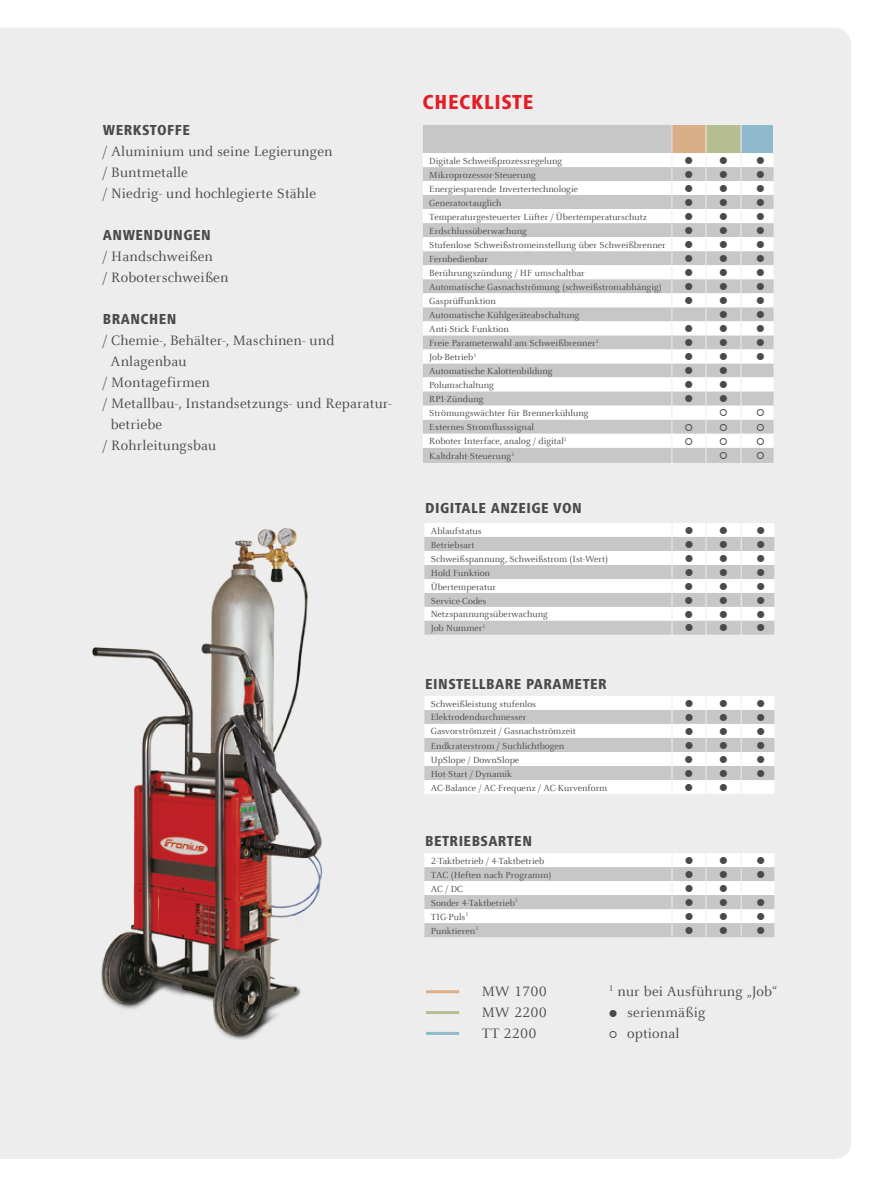
<style>
.page{position:relative;width:881px;height:1191px;background:#fff}
.page>*{position:absolute;margin:0;border:0;box-sizing:border-box;transform-origin:0 0}
.t1{font:800 condensed 21px "Frutiger Next LTW1 G";letter-spacing:.03em;color:#e21e26}
.t2{font:15px/21px "Celeste Offc Pro";letter-spacing:.01em;color:#4a4a49}
.t3{font:800 condensed 15px "Frutiger Next LTW1 G";letter-spacing:.03em;color:#4a4a49}
.t4{font:9.75px/14.1px "Celeste Offc Pro";color:#4a4a49}
</style>
<div class="page">
<div style="left:0;top:28px;width:850px;height:1131px;background:#ededee"></div>
<div style="left:423px;top:125px;width:350px;height:338px;background:#c7c7c7"></div>
<div style="left:671px;top:125px;width:34px;height:28px;background:#daae86"></div>
<div style="left:705px;top:125px;width:35px;height:28px;background:#b6be91"></div>
<div style="left:740px;top:125px;width:33px;height:28px;background:#8fb9cd"></div>
<svg style="left:423px;top:153px;width:350px;height:295px"></svg>
<svg style="left:740px;top:125px;width:1px;height:338px"></svg>
<svg style="left:705px;top:125px;width:1px;height:338px"></svg>
<svg style="left:671px;top:125px;width:1px;height:338px"></svg>
<hr style="left:426px;top:1032px;width:33px;height:3px;background:#8fb9cd">
<hr style="left:426px;top:990px;width:33px;height:3px;background:#daae86">
<hr style="left:426px;top:1011px;width:33px;height:3px;background:#b6be91">
<img style="left:60px;top:519px;width:263px;height:520px">
<svg style="left:685px;top:157px;width:7px;height:7px"></svg>
<svg style="left:719px;top:157px;width:7px;height:7px"></svg>
<svg style="left:756px;top:157px;width:7px;height:7px"></svg>
<svg style="left:685px;top:171px;width:7px;height:7px"></svg>
<svg style="left:719px;top:171px;width:7px;height:7px"></svg>
<svg style="left:756px;top:171px;width:7px;height:7px"></svg>
<svg style="left:685px;top:185px;width:7px;height:7px"></svg>
<svg style="left:719px;top:185px;width:7px;height:7px"></svg>
<svg style="left:756px;top:185px;width:7px;height:7px"></svg>
<svg style="left:685px;top:199px;width:7px;height:7px"></svg>
<svg style="left:719px;top:199px;width:7px;height:7px"></svg>
<svg style="left:756px;top:199px;width:7px;height:7px"></svg>
<svg style="left:685px;top:213px;width:7px;height:7px"></svg>
<svg style="left:719px;top:213px;width:7px;height:7px"></svg>
<svg style="left:756px;top:213px;width:7px;height:7px"></svg>
<svg style="left:685px;top:227px;width:7px;height:7px"></svg>
<svg style="left:719px;top:227px;width:7px;height:7px"></svg>
<svg style="left:756px;top:227px;width:7px;height:7px"></svg>
<svg style="left:685px;top:241px;width:7px;height:7px"></svg>
<svg style="left:719px;top:241px;width:7px;height:7px"></svg>
<svg style="left:756px;top:241px;width:7px;height:7px"></svg>
<svg style="left:685px;top:255px;width:7px;height:7px"></svg>
<svg style="left:719px;top:255px;width:7px;height:7px"></svg>
<svg style="left:756px;top:255px;width:7px;height:7px"></svg>
<svg style="left:685px;top:269px;width:7px;height:7px"></svg>
<svg style="left:719px;top:269px;width:7px;height:7px"></svg>
<svg style="left:756px;top:269px;width:7px;height:7px"></svg>
<svg style="left:685px;top:283px;width:7px;height:7px"></svg>
<svg style="left:719px;top:283px;width:7px;height:7px"></svg>
<svg style="left:756px;top:283px;width:7px;height:7px"></svg>
<svg style="left:685px;top:297px;width:7px;height:7px"></svg>
<svg style="left:719px;top:297px;width:7px;height:7px"></svg>
<svg style="left:756px;top:297px;width:7px;height:7px"></svg>
<svg style="left:719px;top:311px;width:7px;height:7px"></svg>
<svg style="left:756px;top:311px;width:7px;height:7px"></svg>
<svg style="left:685px;top:325px;width:7px;height:7px"></svg>
<svg style="left:719px;top:325px;width:7px;height:7px"></svg>
<svg style="left:756px;top:325px;width:7px;height:7px"></svg>
<svg style="left:685px;top:339px;width:7px;height:7px"></svg>
<svg style="left:719px;top:339px;width:7px;height:7px"></svg>
<svg style="left:756px;top:339px;width:7px;height:7px"></svg>
<svg style="left:685px;top:353px;width:7px;height:7px"></svg>
<svg style="left:719px;top:353px;width:7px;height:7px"></svg>
<svg style="left:756px;top:353px;width:7px;height:7px"></svg>
<svg style="left:685px;top:367px;width:7px;height:7px"></svg>
<svg style="left:719px;top:367px;width:7px;height:7px"></svg>
<svg style="left:685px;top:381px;width:7px;height:7px"></svg>
<svg style="left:719px;top:381px;width:7px;height:7px"></svg>
<svg style="left:685px;top:395px;width:7px;height:7px"></svg>
<svg style="left:719px;top:395px;width:7px;height:7px"></svg>
<svg style="left:719px;top:409px;width:7px;height:7px"></svg>
<svg style="left:756px;top:409px;width:7px;height:7px"></svg>
<svg style="left:685px;top:423px;width:7px;height:7px"></svg>
<svg style="left:719px;top:423px;width:7px;height:7px"></svg>
<svg style="left:756px;top:423px;width:7px;height:7px"></svg>
<svg style="left:685px;top:437px;width:7px;height:7px"></svg>
<svg style="left:719px;top:437px;width:7px;height:7px"></svg>
<svg style="left:756px;top:437px;width:7px;height:7px"></svg>
<svg style="left:719px;top:452px;width:7px;height:7px"></svg>
<svg style="left:756px;top:452px;width:7px;height:7px"></svg>
<svg style="left:424px;top:523px;width:350px;height:111px"></svg>
<svg style="left:757px;top:624px;width:7px;height:7px"></svg>
<svg style="left:424px;top:696px;width:350px;height:98px"></svg>
<svg style="left:424px;top:853px;width:350px;height:84px"></svg>
<svg style="left:757px;top:926px;width:7px;height:8px"></svg>
<svg style="left:609px;top:1009px;width:7px;height:8px"></svg>
<svg style="left:609px;top:1030px;width:7px;height:8px"></svg>
<h2 class="t3" style="left:103px;top:121px;width:89px">WERKSTOFFE</h2>
<h2 class="t2" style="left:103px;top:140px;width:231px">/ Aluminium und seine Legierungen / Buntmetalle<br>/ Niedrig- und hochlegierte Stähle</h2>
<h2 class="t3" style="left:103px;top:226px;width:109px">ANWENDUNGEN</h2>
<h2 class="t2" style="left:103px;top:245px;width:127px">/ Handschweißen<br>/ Roboterschweißen</h2>
<h2 class="t3" style="left:103px;top:310px;width:75px">BRANCHEN</h2>
<h2 class="t2" style="left:103px;top:329px;width:233px">/ Chemie-, Behälter-, Maschinen- und</h2>
<h2 class="t2" style="left:110px;top:350px;width:77px">Anlagenbau</h2>
<h2 class="t2" style="left:103px;top:371px;width:109px">/ Montagefirmen</h2>
<h2 class="t2" style="left:103px;top:392px;width:290px">/ Metallbau-, Instandsetzungs- und Reparatur-</h2>
<h2 class="t2" style="left:111px;top:413px;width:53px">betriebe</h2>
<h2 class="t2" style="left:103px;top:434px;width:115px">/ Rohrleitungsbau</h2>
<h1 class="t1" style="left:422px;top:90px;width:112px">CHECKLISTE</h1>
<p class="t4" style="left:429px;top:153px;width:238px">Digitale Schweißprozessregelung<br>Mikroprozessor-Steuerung<br>Energiesparende Invertertechnologie<br>Generatortauglich<br>Temperaturgesteuerter Lüfter / Übertemperaturschutz<br>Erdschlussüberwachung<br>Stufenlose Schweißstromeinstellung über Schweißbrenner<br>Fernbedienbar<br>Berührungszündung / HF umschaltbar<br>Automatische Gasnachströmung (schweißstromabhängig)<br>Gasprüffunktion<br>Automatische Kühlgeräteabschaltung<br>Anti-Stick Funktion<br>Freie Parameterwahl am Schweißbrenner<sup>1<br></sup>Job-Betrieb<sup>1<br></sup>Automatische Kalottenbildung<br>Polumschaltung<br>RPI-Zündung<br>Strömungswächter für Brennerkühlung<br>Externes Stromflusssignal<br>Roboter Interface, analog / digital<sup>1<br></sup>Kaltdraht-Steuerung<sup>1</sup></p>
<h2 class="t3" style="left:425px;top:499px;width:9px">DIGIT</h2>
<h2 class="t3" style="left:461px;top:499px;width:48px">ALE ANZEIGE</h2>
<h2 class="t3" style="left:553px;top:499px;width:11px">VON</h2>
<p class="t4" style="left:430px;top:523px;width:179px">Ablaufstatus<br>Betriebsart<br>Schweißspannung, Schweißstrom (Ist-Wert)<br>Hold Funktion<br>Übertemperatur<br>Service-Codes<br>Netzspannungsüberwachung<br>Job Nummer<sup>1</sup></p>
<h2 class="t3" style="left:425px;top:675px;width:17px">EINSTELL</h2>
<h2 class="t3" style="left:486px;top:675px;width:86px">BARE PARAMETER</h2>
<p class="t4" style="left:430px;top:696px;width:178px">Schweißleistung stufenlos<br>Elektrodendurchmesser<br>Gasvorströmzeit / Gasnachströmzeit<br>Endkraterstrom / Suchlichtbogen<br>UpSlope / DownSlope<br>Hot-Start / Dynamik<br>AC-Balance / AC-Frequenz / AC-Kurvenform</p>
<h2 class="t3" style="left:425px;top:832px;width:108px">BETRIEBSARTEN</h2>
<p class="t4" style="left:430px;top:853px;width:122px">2-Taktbetrieb / 4-Taktbetrieb<br>TAC (Heften nach Programm)<br>AC / DC<br>Sonder 4-Taktbetrieb<sup>1<br></sup>TIG-Puls<sup>1<br></sup>Punktieren<sup>1</sup></p>
<h2 class="t2" style="left:481px;top:980px;width:67px;text-align:justify">MW 1700<br>MW 2200<br>TT 2200</h2>
<h2 class="t2" style="left:627px;top:980px;width:152px;text-indent:-18px"><sup>1</sup> nur bei Ausführung „Job“ serienmäßig<br>optional</h2>
</div>
